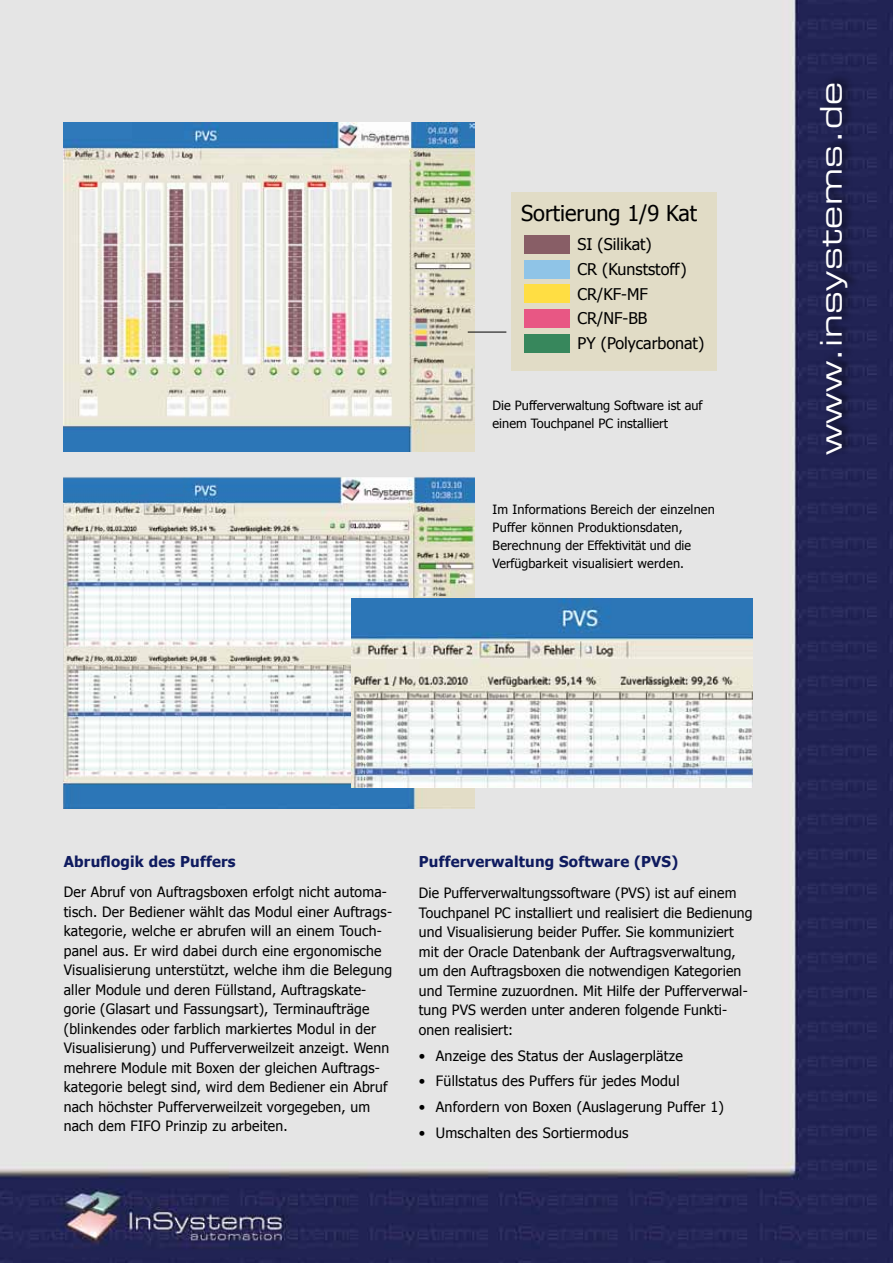
<style>
.page{position:relative;width:893px;height:1263px;background:#fff}
.page>*{position:absolute;margin:0;border:0;box-sizing:border-box;transform-origin:0 0}
.t1{font:30px "Eurostile LT Std Ex 2";letter-spacing:.015em;color:#fff}
.t2{font:21.75px "Tahoma";color:#000}
.t3{font:16.05px/24.9px "Tahoma";color:#000}
.t4{font:700 15px "Tahoma";letter-spacing:.015em;color:#0f1b5f}
.t5{font:14.25px/19.5px "Tahoma";letter-spacing:.015em;color:#000}
.t6{font:12.75px/18px "Tahoma";letter-spacing:.01em;color:#000}
</style>
<div class="page">
<img style="left:0;top:0;width:893px;height:1263px">
<div style="left:818px;top:73px;width:41px;height:385px;background:#000;opacity:.75"></div>
<img style="left:64px;top:123px;width:411px;height:329px">
<div style="left:511px;top:192px;width:206px;height:178px;background:#e1dcc6"></div>
<div style="left:524px;top:235px;width:46px;height:19px;background:#885e66"></div>
<div style="left:524px;top:260px;width:46px;height:18px;background:#8fc4e7"></div>
<div style="left:524px;top:285px;width:46px;height:18px;background:#ffde43"></div>
<div style="left:524px;top:309px;width:46px;height:19px;background:#e85784"></div>
<div style="left:524px;top:334px;width:46px;height:19px;background:#37875c"></div>
<hr style="left:468px;top:332px;width:38px;height:1px;background:#000">
<img style="left:64px;top:477px;width:411px;height:331px">
<img style="left:351px;top:599px;width:402px;height:188px">
<h2 class="t2" style="left:521px;top:199px;width:178px">Sortierung 1/9 Kat</h2>
<p class="t3" style="left:578px;top:231px;width:128px">SI (Silikat)<br>CR (Kunststoff)<br>CR/KF-MF<br>CR/NF-BB<br>PY (Polycarbonat)</p>
<p class="t6" style="left:493px;top:396px;width:212px">Die Pufferverwaltung Software ist auf einem Touchpanel PC installiert</p>
<p class="t6" style="left:493px;top:500px;width:224px">Im Informations Bereich der einzelnen Puffer können Produktionsdaten, Berechnung der Effektivität und die Verfügbarkeit visualisiert werden.</p>
<h1 class="t1" style="left:810px;top:455px;width:375px;rotate:-90deg">www.insystems.de</h1>
<p class="t4" style="left:64px;top:852px;width:173px">Abruflogik des Puffers</p>
<p class="t5" style="left:64px;top:882px;width:330px">Der Abruf von Auftragsboxen erfolgt nicht automa&shy;tisch. Der Bediener wählt das Modul einer Auftrags&shy;kategorie, welche er abrufen will an einem Touch&shy;panel aus. Er wird dabei durch eine ergonomische Visualisierung unterstützt, welche ihm die Belegung aller Module und deren Füllstand, Auftragskate&shy;gorie (Glasart und Fassungsart), Terminaufträge (blinkendes oder farblich markiertes Modul in der Visualisierung) und Pufferverweilzeit anzeigt. Wenn mehrere Module mit Boxen der gleichen Auftrags&shy;kategorie belegt sind, wird dem Bediener ein Abruf nach höchster Pufferverweilzeit vorgegeben, um nach dem FIFO Prinzip zu arbeiten.</p>
<p class="t4" style="left:419px;top:852px;width:261px">Pufferverwaltung Software (PVS)</p>
<p class="t5" style="left:419px;top:882px;width:335px">Die Pufferverwaltungssoftware (PVS) ist auf einem Touchpanel PC installiert und realisiert die Bedienung und Visualisierung beider Puffer. Sie kommuniziert mit der Oracle Datenbank der Auftragsverwaltung, um den Auftragsboxen die notwendigen Kategorien und Termine zuzuordnen. Mit Hilfe der Pufferverwal&shy;tung PVS werden unter anderen folgende Funkti&shy;onen realisiert:</p>
<p class="t5" style="left:419px;top:1045px;width:266px">• Anzeige des Status der Auslagerplätze</p>
<p class="t5" style="left:419px;top:1071px;width:262px">• Füllstatus des Puffers für jedes Modul</p>
<p class="t5" style="left:419px;top:1097px;width:307px">• Anfordern von Boxen (Auslagerung Puffer 1)</p>
<p class="t5" style="left:419px;top:1122px;width:211px">• Umschalten des Sortiermodus</p>
</div>
